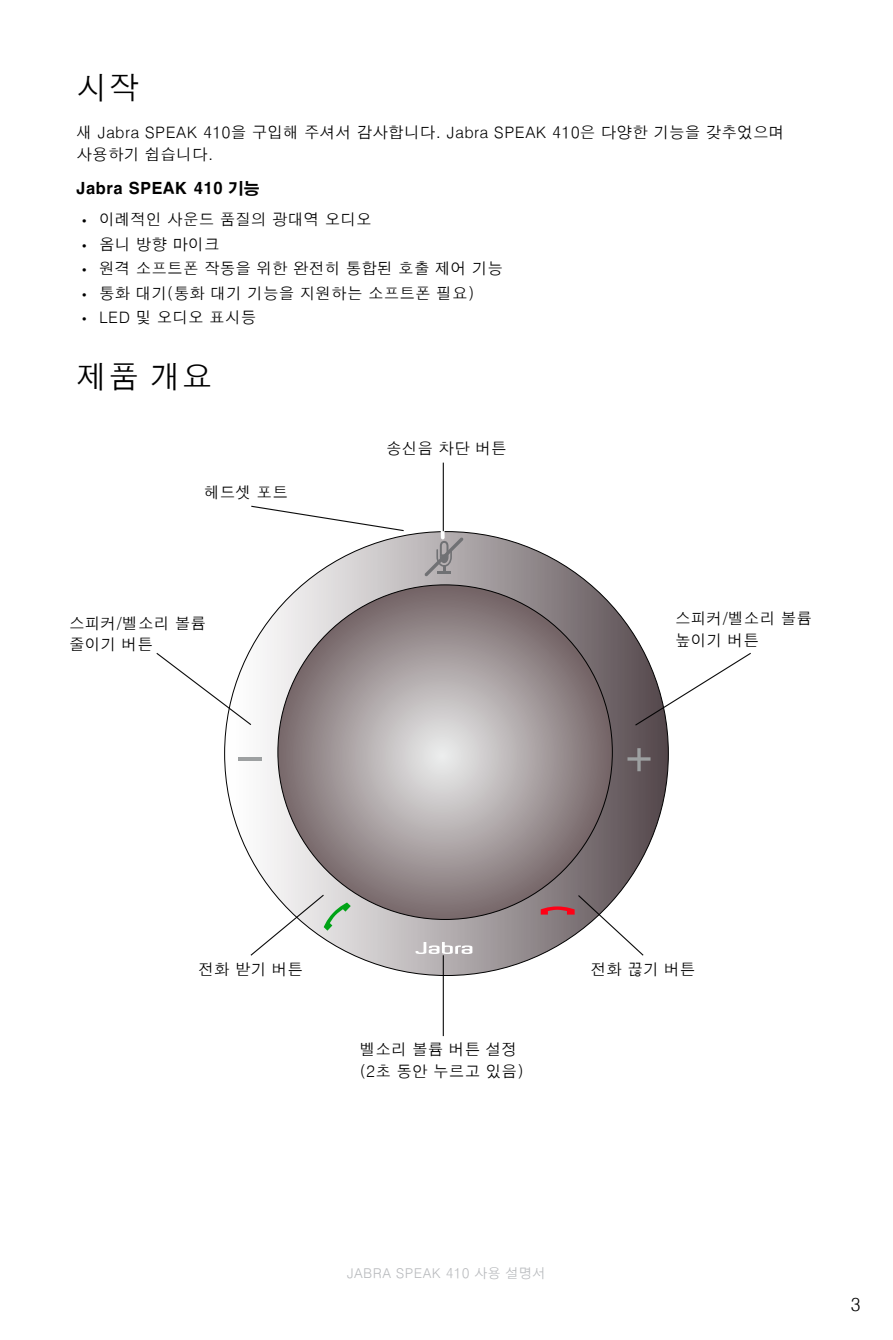
<style>
.page{position:relative;width:893px;height:1340px;background:#fff}
.page>*{position:absolute;margin:0;border:0;box-sizing:border-box;transform-origin:0 0}
.t1{font:500 31.5px "HY Go Thic";color:#000}
.t2{font:500 18px "HY Go Thic";color:#000}
.t3{font:500 15.75px/21.4px "HY Go Thic";color:#000}
.t4{font:15.75px "HY Go Thic Extra";color:#000}
.t5{font:500 13.5px "HY Go Thic";color:#b8babd}
.s1{font-family:"Myriad Pro";font-weight:400}
</style>
<div class="page">
<svg style="left:225px;top:531px;width:443px;height:444px"></svg>
<svg style="left:278px;top:585px;width:334px;height:334px"></svg>
<svg style="left:416px;top:942px;width:56px;height:12px"></svg>
<hr style="left:238px;top:757px;width:23px;height:3px;background:#9da0a1">
<svg style="left:627px;top:748px;width:23px;height:23px"></svg>
<svg style="left:424px;top:462px;width:39px;height:114px"></svg>
<hr style="left:443px;top:462px;width:1px;height:69px;background:#000">
<svg style="left:541px;top:894px;width:103px;height:62px"></svg>
<hr style="left:443px;top:955px;width:1px;height:81px;background:#000">
<svg style="left:250px;top:893px;width:101px;height:63px"></svg>
<svg style="left:156px;top:651px;width:96px;height:75px"></svg>
<svg style="left:634px;top:651px;width:117px;height:75px"></svg>
<svg style="left:251px;top:505px;width:153px;height:27px"></svg>
<h1 class="t1" style="left:77px;top:72px;width:64px">시작</h1>
<p class="t3" style="left:77px;top:122px;width:710px">새 Jabra SPEAK 410을 구입해 주셔서 감사합니다. Jabra SPEAK 410은 다양한 기능을 갖추었으며 사용하기 쉽습니다.</p>
<p class="t4" style="left:77px;top:180px;width:185px">Jabra SPEAK 410 기능</p>
<p class="t3" style="left:82px;top:209px;width:291px"><span class="s1">•</span> 이례적인 사운드 품질의 광대역 오디오</p>
<p class="t3" style="left:82px;top:233px;width:139px"><span class="s1">•</span> 옴니 방향 마이크</p>
<p class="t3" style="left:82px;top:258px;width:423px"><span class="s1">•</span> 원격 소프트폰 작동을 위한 완전히 통합된 호출 제어 기능</p>
<p class="t3" style="left:82px;top:282px;width:394px"><span class="s1">•</span> 통화 대기(통화 대기 기능을 지원하는 소프트폰 필요)</p>
<p class="t3" style="left:82px;top:307px;width:176px"><span class="s1">•</span> LED 및 오디오 표시등</p>
<h1 class="t1" style="left:77px;top:360px;width:138px">제품 개요</h1>
<p class="t3" style="left:204px;top:482px;width:85px">헤드셋 포트</p>
<p class="t3" style="left:69px;top:612px;width:139px">스피커/벨소리 볼륨 줄이기 버튼</p>
<p class="t3" style="left:386px;top:438px;width:122px">송신음 차단 버튼</p>
<p class="t3" style="left:675px;top:608px;width:139px">스피커/벨소리 볼륨 높이기 버튼</p>
<p class="t3" style="left:198px;top:959px;width:106px">전화 받기 버튼</p>
<p class="t3" style="left:591px;top:959px;width:106px">전화 끊기 버튼</p>
<p class="t3" style="left:360px;top:1038px;width:166px">벨소리 볼륨 버튼 설정 (2초 동안 누르고 있음)</p>
<p class="t5" style="left:347px;top:1266px;width:201px">Jabra SpEak 410 사용 설명서</p>
<p class="t2" style="left:851px;top:1294px;width:12px">3</p>
</div>
